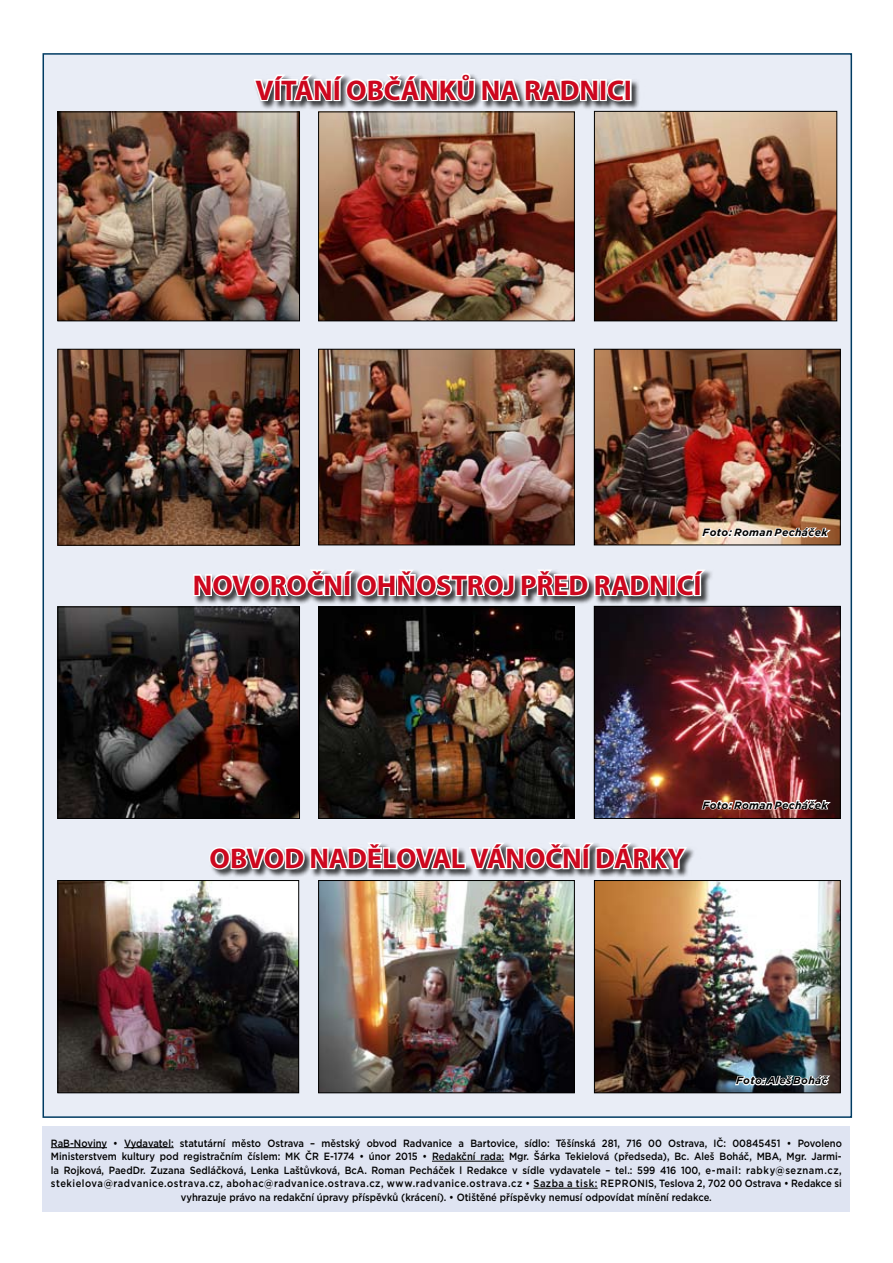
<style>
.page{position:relative;width:893px;height:1263px;background:#fff}
.page>*{position:absolute;margin:0;border:0;box-sizing:border-box;transform-origin:0 0}
.t1{font:700 28.5px "Myriad Pro";letter-spacing:-.01em;color:#cd071e}
.t2{font:500 10.5px/13.5px "Gotham";color:#000;text-align:center;scale:.9 1}
.t3{font:italic 700 10.5px "Gotham";letter-spacing:.035em;color:#000}
</style>
<div class="page">
<div style="left:43px;top:53px;width:809px;height:1065px;background:#e9edf6;border:2px solid #003b62"></div>
<div style="left:42px;top:1127px;width:808px;height:85px;background:#dfe4f2"></div>
<hr style="left:51px;top:1147px;width:56px;height:1px;background:#000">
<hr style="left:124px;top:1147px;width:50px;height:1px;background:#000">
<hr style="left:432px;top:1161px;width:72px;height:1px;background:#000">
<hr style="left:533px;top:1188px;width:65px;height:1px;background:#000">
<div style="left:253px;top:73px;width:640px;height:58px;background:#000;opacity:.75"></div>
<svg style="left:253px;top:73px;width:374px;height:36px"></svg>
<div style="left:624px;top:79px;width:8px;height:22px;border:3px solid #fff"></div>
<img style="left:320px;top:114px;width:253px;height:205px">
<div style="left:318px;top:112px;width:257px;height:209px;border:1px solid #000"></div>
<img style="left:596px;top:113px;width:239px;height:206px">
<div style="left:594px;top:111px;width:243px;height:210px;border:1px solid #000"></div>
<img style="left:59px;top:114px;width:239px;height:205px">
<div style="left:57px;top:112px;width:243px;height:209px;border:1px solid #000"></div>
<img style="left:320px;top:351px;width:253px;height:192px">
<div style="left:318px;top:349px;width:257px;height:196px;border:1px solid #000"></div>
<img style="left:596px;top:351px;width:243px;height:192px">
<div style="left:594px;top:349px;width:247px;height:196px;border:1px solid #000"></div>
<img style="left:59px;top:351px;width:239px;height:193px">
<div style="left:57px;top:349px;width:243px;height:197px;border:1px solid #000"></div>
<svg style="left:700px;top:526px;width:133px;height:13px;background:#ead8c9"></svg>
<div style="left:193px;top:569px;width:700px;height:59px;background:#000;opacity:.75"></div>
<svg style="left:193px;top:569px;width:516px;height:35px"></svg>
<img style="left:320px;top:608px;width:253px;height:209px">
<div style="left:318px;top:606px;width:257px;height:213px;border:1px solid #000"></div>
<img style="left:596px;top:608px;width:243px;height:209px">
<div style="left:594px;top:606px;width:247px;height:213px;border:1px solid #000"></div>
<img style="left:59px;top:608px;width:239px;height:209px">
<div style="left:57px;top:606px;width:243px;height:213px;border:1px solid #000"></div>
<svg style="left:700px;top:798px;width:133px;height:13px;background:#bc9996"></svg>
<div style="left:209px;top:842px;width:684px;height:59px;background:#000;opacity:.75"></div>
<svg style="left:209px;top:842px;width:480px;height:35px"></svg>
<img style="left:320px;top:882px;width:253px;height:209px">
<div style="left:318px;top:880px;width:257px;height:213px;border:1px solid #000"></div>
<img style="left:596px;top:882px;width:243px;height:209px">
<div style="left:594px;top:880px;width:247px;height:213px;border:1px solid #000"></div>
<img style="left:59px;top:882px;width:238px;height:209px">
<div style="left:57px;top:880px;width:242px;height:213px;border:1px solid #000"></div>
<svg style="left:734px;top:1074px;width:99px;height:13px"></svg>
<h1 class="t1" style="left:255px;top:74px;width:338px">VÍTÁNÍ OBČÁNKŮ NA RADNICI</h1>
<p class="t3" style="left:703px;top:526px;width:127px">Foto: Roman Pecháček</p>
<h1 class="t1" style="left:193px;top:569px;width:77px">NOVORO</h1>
<h1 class="t1" style="left:307px;top:569px;width:128px">ČNÍ OHŇOSTRO</h1>
<h1 class="t1" style="left:503px;top:569px;width:160px">J PŘED RADNICÍ</h1>
<h1 class="t1" style="left:210px;top:842px;width:477px">OBVOD NADĚLOVAL VÁNOČNÍ DÁRKY</h1>
<p class="t3" style="left:703px;top:798px;width:127px">Foto: Roman Pecháček</p>
<p class="t3" style="left:736px;top:1074px;width:93px">Foto: Aleš Boháč</p>
<p class="t2" style="left:51px;top:1136px;width:880px">RaB‑Noviny • Vydavatel: statutární město Ostrava – městský obvod Radvanice a Bartovice, sídlo: Těšínská 281, 716 00 Ostrava, IČ: 00845451 • Povoleno Ministerstvem kultury pod registračním číslem: MK ČR E‑1774 • únor 2015 • Redakční rada: Mgr. Šárka Tekielová (předseda), Bc. Aleš Boháč, MBA, Mgr. Jarmi‑ la Rojková, PaedDr. Zuzana Sedláčková, Lenka Laštůvková, BcA. Roman Pecháček l Redakce v sídle vydavatele – tel.: 599 416 100, e‑mail: rabky@seznam.cz, stekielova@radvanice.ostrava.cz, abohac@radvanice.ostrava.cz, www.radvanice.ostrava.cz • Sazba a tisk: REPRONIS, Teslova 2, 702 00 Ostrava • Redakce si vyhrazuje právo na redakční úpravy příspěvků (krácení). • Otištěné příspěvky nemusí odpovídat mínění redakce.</p>
</div>
